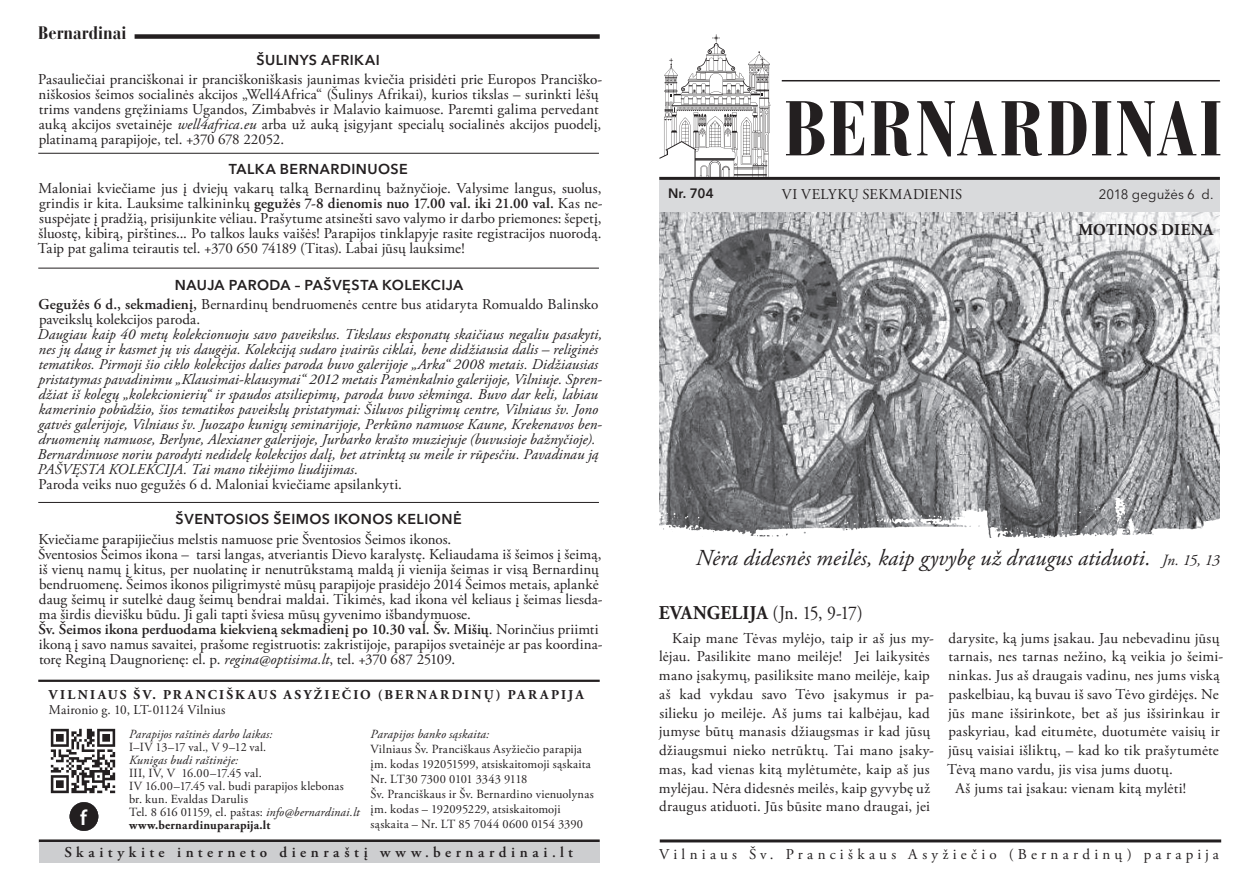
<style>
.page{position:relative;width:1259px;height:893px;background:#fff}
.page>*{position:absolute;margin:0;border:0;box-sizing:border-box;transform-origin:0 0}
.t1{font:700 condensed 76.95px "Bauer Bodoni CE";letter-spacing:.025em;color:#231f20}
.t2{font:italic 22.8px "Adobe Garamond Pro";color:#231f20}
.t3{font:600 21.6px "Myriad Pro";color:#fff}
.t4{font:19.5px "Adobe Garamond Pro";color:#231f20;scale:.91 1}
.t5{font:700 condensed 18px "Bauer Bodoni CE";color:#231f20}
.t6{font:700 16.5px "Adobe Garamond Pro";letter-spacing:.025em;color:#231f20}
.t7{font:15px/18.8px "Adobe Garamond Pro";letter-spacing:.005em;color:#231f20}
.t8{font:italic 15px/15px "Adobe Garamond Pro";letter-spacing:.005em;color:#231f20}
.t9{font:15px "Adobe Garamond Pro";letter-spacing:.285em;color:#231f20}
.t10{font:600 15px "Adobe Garamond Pro";letter-spacing:.305em;color:#231f20}
.t11{font:15px "Adobe Garamond Pro";letter-spacing:.03em;color:#231f20}
.t12{font:600 14.25px "Avenir Next LT Pro";letter-spacing:.035em;color:#231f20}
.t13{font:700 13.5px "Adobe Garamond Pro";letter-spacing:.165em;color:#231f20}
.t14{font:13.5px "Adobe Garamond Pro";color:#231f20}
.t15{font:13.5px "Avenir Next LT Pro";letter-spacing:.01em;color:#231f20}
.t16{font:600 13.5px "Avenir Next LT Pro";color:#231f20}
.t17{font:12.45px/13px "Adobe Garamond Pro";letter-spacing:.015em;color:#231f20}
.t18{font:italic 12.45px "Adobe Garamond Pro";letter-spacing:.01em;color:#231f20}
.s1{font-style:italic}
.s2{font-weight:600}
.s3{font-weight:700}
.s4{font-size:15.6px}
</style>
<div class="page">
<hr style="left:782px;top:80px;width:438px;height:1px;background:#231f20">
<hr style="left:39px;top:839px;width:561px;height:3px;background:#231f20">
<div style="left:135px;top:34px;width:465px;height:5px;background:#231f20"></div>
<hr style="left:660px;top:839px;width:561px;height:3px;background:#231f20">
<div style="left:39px;top:842px;width:561px;height:21px;background:#cdced0"></div>
<img style="left:50px;top:728px;width:66px;height:66px">
<div style="left:70px;top:802px;width:28px;height:29px;background:#231f20;border-radius:50%"></div>
<hr style="left:38px;top:680px;width:562px;height:2px;background:#231f20">
<svg style="left:659px;top:34px;width:111px;height:143px"></svg>
<hr style="left:659px;top:177px;width:561px;height:3px;background:#231f20">
<img style="left:659px;top:211px;width:561px;height:288px">
<div style="left:659px;top:180px;width:561px;height:31px;background:#d9dadc"></div>
<hr style="left:38px;top:268px;width:561px;height:1px;background:#231f20">
<hr style="left:38px;top:153px;width:561px;height:1px;background:#231f20">
<hr style="left:38px;top:502px;width:561px;height:1px;background:#231f20">
<img style="left:659px;top:499px;width:561px;height:39px">
<p class="t5" style="left:38px;top:22px;width:90px">Bernardinai</p>
<p class="t12" style="left:257px;top:51px;width:125px">ŠULINYS AFRIKAI</p>
<p class="t7" style="left:38px;top:72px;width:565px;line-height:15px">Pasauliečiai pranciškonai ir pranciškoniškasis jaunimas kviečia prisidėti prie Europos Pranciško&shy;niškosios šeimos socialinės akcijos „Well4Africa“ (Šulinys Afrikai), kurios tikslas – surinkti lėšų trims vandens gręžiniams Ugandos, Zimbabvės ir Malavio kaimuose. Paremti galima pervedant auką akcijos svetainėje <span class="s1">well4africa.eu</span> arba už auką įsigyjant specialų socialinės akcijos puodelį, platinamą parapijoje, tel. +370 678 22052.</p>
<p class="t12" style="left:229px;top:160px;width:180px">TALKA BERNARDINUOSE</p>
<p class="t7" style="left:38px;top:181px;width:566px;line-height:15px;text-align:justify">Maloniai kviečiame jus į dviejų vakarų talką Bernardinų bažnyčioje. Valysime langus, suolus, grindis ir kita. Lauksime talkininkų <span class="s2">gegužės 7-8 dienomis nuo 17.00 val. iki 21.00 val.</span> Kas ne&shy;suspėjate į pradžią, prisijunkite vėliau. Prašytume atsinešti savo valymo ir darbo priemones: šepetį, šluostę, kibirą, pirštines... Po talkos lauks vaišės! Parapijos tinklapyje rasite registracijos nuorodą.<br>Taip pat galima teirautis tel. +370 650 74189 (Titas). Labai jūsų lauksime!</p>
<p class="t12" style="left:175px;top:276px;width:290px">NAUJA PARODA – PAŠVĘSTA KOLEKCIJA</p>
<p class="t7" style="left:39px;top:297px;width:561px;line-height:15px"><span class="s2">Gegužės 6 d., sekmadienį,</span> Bernardinų bendruomenės centre bus atidaryta Romualdo Balinsko paveikslų kolekcijos paroda.</p>
<p class="t8" style="left:38px;top:327px;width:566px">Daugiau kaip 40 metų kolekcionuoju savo paveikslus. Tikslaus eksponatų skaičiaus negaliu pasakyti, nes jų daug ir kasmet jų vis daugėja. Kolekciją sudaro įvairūs ciklai, bene didžiausia dalis – religinės tematikos. Pirmoji šio ciklo kolekcijos dalies paroda buvo galerijoje „Arka“ 2008 metais. Didžiausias pristatymas pavadinimu „Klausimai-klausymai“ 2012 metais Pamėnkalnio galerijoje, Vilniuje. Spren&shy;džiat iš kolegų „kolekcionierių“ ir spaudos atsiliepimų, paroda buvo sėkminga. Buvo dar keli, labiau kamerinio pobūdžio, šios tematikos paveikslų pristatymai: Šiluvos piligrimų centre, Vilniaus šv. Jono gatvės galerijoje, Vilniaus šv. Juozapo kunigų seminarijoje, Perkūno namuose Kaune, Krekenavos ben&shy;druomenių namuose, Berlyne, Alexianer galerijoje, Jurbarko krašto muziejuje (buvusioje bažnyčioje).</p>
<p class="t8" style="left:37px;top:447px;width:562px">Bernardinuose noriu parodyti nedidelę kolekcijos dalį, bet atrinktą su meile ir rūpesčiu. Pavadinau ją<br>PAŠVĘSTA KOLEKCIJA. Tai mano tikėjimo liudijimas.</p>
<p class="t7" style="left:38px;top:476px;width:365px">Paroda veiks nuo gegužės 6 d. Maloniai kviečiame apsilankyti.</p>
<p class="t12" style="left:176px;top:511px;width:287px">ŠVENTOSIOS ŠEIMOS IKONOS KELIONĖ</p>
<p class="t7" style="left:39px;top:530px;width:414px">Kviečiame parapijiečius melstis namuose prie Šventosios Šeimos ikonos.</p>
<p class="t7" style="left:38px;top:547px;width:566px;line-height:15px">Šventosios Šeimos ikona – tarsi langas, atveriantis Dievo karalystę. Keliaudama iš šeimos į šeimą, iš vienų namų į kitus, per nuolatinę ir nenutrūkstamą maldą ji vienija šeimas ir visą Bernardinų bendruomenę. Šeimos ikonos piligrimystė mūsų parapijoje prasidėjo 2014 Šeimos metais, aplankė daug šeimų ir sutelkė daug šeimų bendrai maldai. Tikimės, kad ikona vėl keliaus į šeimas liesda&shy;ma širdis dievišku būdu. Ji gali tapti šviesa mūsų gyvenimo išbandymuose.</p>
<p class="t7" style="left:39px;top:622px;width:565px;line-height:15px"><span class="s2">Šv. Šeimos ikona perduodama kiekvieną sekmadienį po 10.30 val. Šv. Mišių</span>. Norinčius priimti ikoną į savo namus savaitei, prašome registruotis: zakristijoje, parapijos svetainėje ar pas koordina&shy;torę Reginą Daugnorienę: el. p. <span class="s1">regina@optisima.lt</span>, tel. +370 687 25109.</p>
<p class="t13" style="left:49px;top:687px;width:536px">VILNIAUS ŠV. PRANCIŠKAUS ASYŽIEČIO (BERNARDINŲ) PARAPIJA</p>
<p class="t14" style="left:49px;top:701px;width:178px">Maironio g. 10, LT-01124 Vilnius</p>
<p class="t18" style="left:370px;top:726px;width:120px">Parapijos banko sąskaita:</p>
<p class="t17" style="left:370px;top:742px;width:225px;line-height:15px">Vilniaus Šv. Pranciškaus Asyžiečio parapija įm. kodas 192051599, atsiskaitomoji sąskaita Nr. LT30 7300 0101 3343 9118<br>Šv. Pranciškaus ir Šv. Bernardino vienuolynas įm. kodas – 192095229, atsiskaitomoji</p>
<p class="t18" style="left:129px;top:726px;width:145px">Parapijos raštinės darbo laikas:</p>
<p class="t17" style="left:129px;top:741px;width:139px">I–IV 13–17 val., V 9–12 val.</p>
<p class="t18" style="left:129px;top:752px;width:111px">Kunigas budi raštinėje:</p>
<p class="t17" style="left:129px;top:767px;width:232px">III, IV, V 16.00–17.45 val.<br>IV 16.00–17.45 val. budi parapijos klebonas br. kun. Evaldas Darulis<br>Tel. 8 616 01159, el. paštas: <span class="s1">info@bernardinai.lt </span><span class="s3">www.bernardinuparapija.lt</span></p>
<h3 class="t3" style="left:80px;top:804px;width:8px">f</h3>
<p class="t17" style="left:370px;top:818px;width:214px">sąskaita – Nr. LT 85 7044 0600 0154 3390</p>
<p class="t16" style="left:668px;top:185px;width:47px">Nr. 704</p>
<h1 class="t1" style="left:783px;top:82px;width:440px">BERNARDINAI</h1>
<p class="t11" style="left:782px;top:185px;width:182px">VI VELYKŲ SEKMADIENIS</p>
<p class="t15" style="left:1099px;top:186px;width:116px">2018 gegužės 6 d.</p>
<p class="t6" style="left:1078px;top:221px;width:137px">MOTINOS DIENA</p>
<p class="t2" style="left:695px;top:544px;width:526px">Nėra didesnės meilės, kaip gyvybę už draugus atiduoti. <span class="s4">Jn. 15, 13</span></p>
<p class="t4" style="left:659px;top:601px;width:225px"><span class="s3">EVANGELIJA</span> (Jn. 15, 9-17)</p>
<p class="t7" style="left:659px;top:629px;width:277px;text-indent:13px">Kaip mane Tėvas mylėjo, taip ir aš jus my&shy;lėjau. Pasilikite mano meilėje! Jei laikysitės mano įsakymų, pasiliksite mano meilėje, kaip aš kad vykdau savo Tėvo įsakymus ir pa&shy;silieku jo meilėje. Aš jums tai kalbėjau, kad jumyse būtų manasis džiaugsmas ir kad jūsų džiaugsmui nieko netrūktų. Tai mano įsaky&shy;mas, kad vienas kitą mylėtumėte, kaip aš jus mylėjau. Nėra didesnės meilės, kaip gyvybę už draugus atiduoti. Jūs būsite mano draugai, jei</p>
<p class="t7" style="left:947px;top:629px;width:277px">darysite, ką jums įsakau. Jau nebevadinu jūsų tarnais, nes tarnas nežino, ką veikia jo šeimi&shy;ninkas. Jus aš draugais vadinu, nes jums viską paskelbiau, ką buvau iš savo Tėvo girdėjęs. Ne jūs mane išsirinkote, bet aš jus išsirinkau ir paskyriau, kad eitumėte, duotumėte vaisių ir jūsų vaisiai išliktų, – kad ko tik prašytumėte Tėvą mano vardu, jis visa jums duotų.</p>
<p class="t7" style="left:955px;top:779px;width:232px">Aš jums tai įsakau: vienam kitą mylėti!</p>
<p class="t10" style="left:64px;top:844px;width:510px">Skaitykite interneto dienraštį www.bernardinai.lt</p>
<p class="t9" style="left:659px;top:845px;width:561px">Vilniaus Šv. Pranciškaus Asyžiečio (Bernardinų) parapija</p>
</div>
